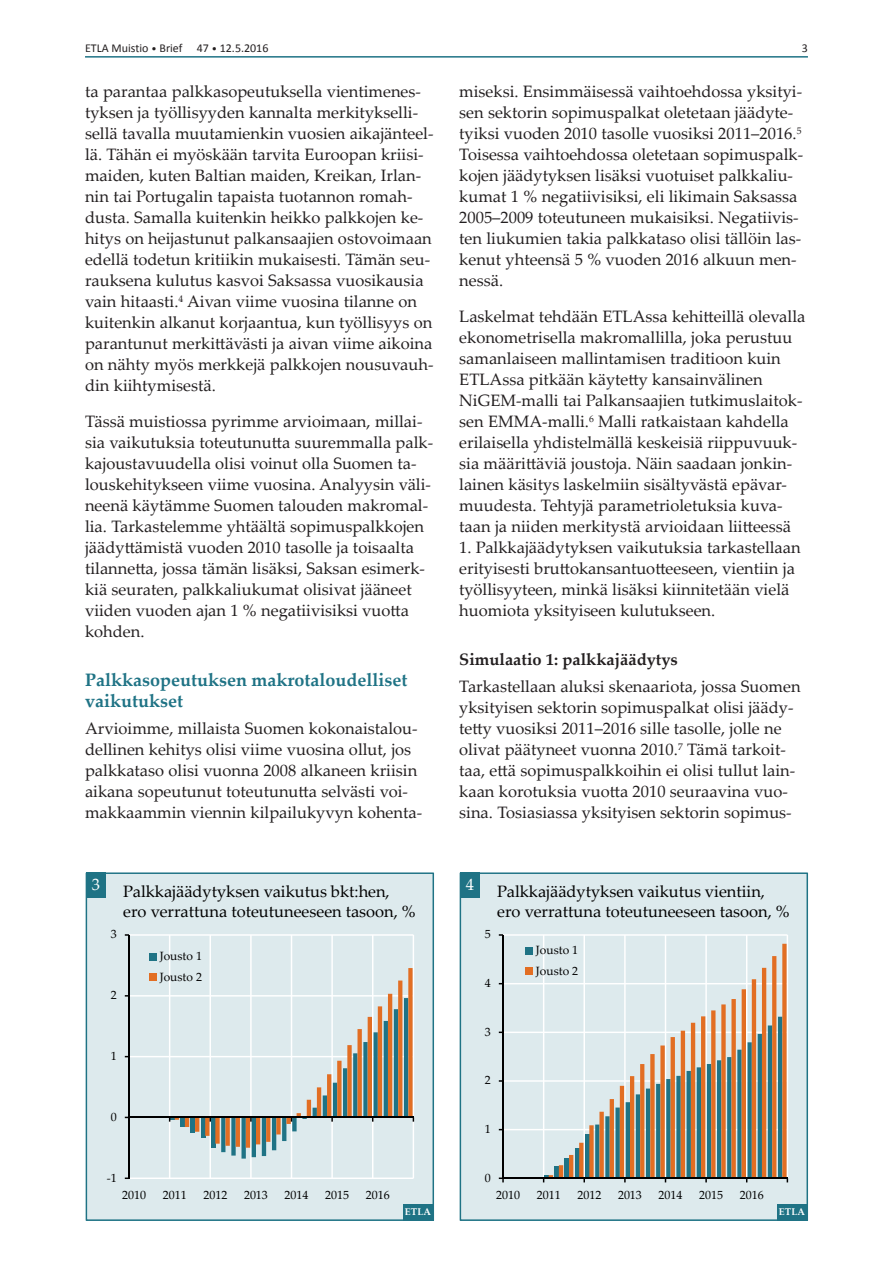
<style>
.page{position:relative;width:893px;height:1263px;background:#fff}
.page>*{position:absolute;margin:0;border:0;box-sizing:border-box;transform-origin:0 0}
.Väliotsikko_1{font:700 18px/21px "Palatino Linotype";color:#1f7385}
.Leipis{font:16.5px/21px "Palatino Linotype";color:#231f20}
.t1{font:16.5px/19.8px "Palatino Linotype";color:#000}
.Väliotsikko_2{font:700 16.5px "Palatino Linotype";color:#231f20}
.t2{font:16.5px "Palatino Linotype";color:#fff}
.t3{font:12px/20.4px "Palatino Linotype";color:#000}
.t4{font:12px "Calibri";color:#231f20}
.t5{font:700 9.75px "Palatino Linotype";color:#fff}
.s1{font-size:10.5px}
</style>
<div class="page">
<hr style="left:85px;top:56px;width:723px;height:2px;background:#1f7385">
<svg style="left:86px;top:872px;width:348px;height:349px;background:#d4dedf"></svg>
<div style="left:403px;top:1204px;width:30px;height:16px;background:#1f7385"></div>
<div style="left:86px;top:872px;width:20px;height:26px;background:#1f7385"></div>
<svg style="left:460px;top:872px;width:348px;height:349px;background:#cdd2ce"></svg>
<div style="left:777px;top:1204px;width:30px;height:16px;background:#1f7385"></div>
<div style="left:460px;top:872px;width:20px;height:26px;background:#1f7385"></div>
<p class="t4" style="left:85px;top:40px;width:185px">ETLA Muistio <span class="s1">•</span> Brief 47 <span class="s1">•</span> 12.5.2016</p>
<p class="t4" style="left:802px;top:40px;width:8px">3</p>
<p class="Leipis" style="left:85px;top:80px;width:350px">ta parantaa palkkasopeutuksella vientimenes&shy;tyksen ja työllisyyden kannalta merkitykselli&shy;sellä tavalla muutamienkin vuosien aikajänteel&shy;lä. Tähän ei myöskään tarvita Euroopan kriisi&shy;maiden, kuten Baltian maiden, Kreikan, Irlan&shy;nin tai Portugalin tapaista tuotannon romah&shy;dusta. Samalla kuitenkin heikko palkkojen ke&shy;hitys on heijastunut palkansaajien ostovoimaan edellä todetun kritiikin mukaisesti. Tämän seu&shy;rauksena kulutus kasvoi Saksassa vuosikausia vain hitaasti.<sup>4</sup> Aivan viime vuosina tilanne on kuitenkin alkanut korjaantua, kun työllisyys on parantunut merkittävästi ja aivan viime aikoina on nähty myös merkkejä palkkojen nousuvauh&shy;din kiihtymisestä.</p>
<p class="Leipis" style="left:85px;top:410px;width:350px">Tässä muistiossa pyrimme arvioimaan, millai&shy;sia vaikutuksia toteutunutta suuremmalla palk&shy;kajoustavuudella olisi voinut olla Suomen ta&shy;louskehitykseen viime vuosina. Analyysin väli&shy;neenä käytämme Suomen talouden makromal&shy;lia. Tarkastelemme yhtäältä sopimuspalkkojen jäädyttämistä vuoden 2010 tasolle ja toisaalta tilannetta, jossa tämän lisäksi, Saksan esimerk&shy;kiä seuraten, palkkaliukumat olisivat jääneet viiden vuoden ajan 1 % negatiivisiksi vuotta kohden.</p>
<p class="Väliotsikko_1" style="left:85px;top:669px;width:324px">Palkkasopeutuksen makrotaloudelliset vaikutukset</p>
<p class="Leipis" style="left:85px;top:717px;width:339px">Arvioimme, millaista Suomen kokonaistalou&shy;dellinen kehitys olisi viime vuosina ollut, jos palkkataso olisi vuonna 2008 alkaneen kriisin aikana sopeutunut toteutunutta selvästi voi&shy;makkaammin viennin kilpailukyvyn kohenta-</p>
<p class="Leipis" style="left:459px;top:80px;width:345px">miseksi. Ensimmäisessä vaihtoehdossa yksityi&shy;sen sektorin sopimuspalkat oletetaan jäädyte&shy;tyiksi vuoden 2010 tasolle vuosiksi 2011–2016.<sup>5<br></sup>Toisessa vaihtoehdossa oletetaan sopimuspalk&shy;kojen jäädytyksen lisäksi vuotuiset palkkaliu&shy;kumat 1 % negatiivisiksi, eli likimain Saksassa 2005–2009 toteutuneen mukaisiksi. Negatiivis&shy;ten liukumien takia palkkataso olisi tällöin las&shy;kenut yhteensä 5 % vuoden 2016 alkuun men&shy;nessä.</p>
<p class="Leipis" style="left:459px;top:305px;width:348px">Laskelmat tehdään ETLAssa kehitteillä olevalla ekonometrisella makromallilla, joka perustuu samanlaiseen mallintamisen traditioon kuin ETLAssa pitkään käytetty kansainvälinen NiGEM-malli tai Palkansaajien tutkimuslaitok&shy;sen EMMA-malli.<sup>6</sup> Malli ratkaistaan kahdella erilaisella yhdistelmällä keskeisiä riippuvuuk&shy;sia määrittäviä joustoja. Näin saadaan jonkin&shy;lainen käsitys laskelmiin sisältyvästä epävar&shy;muudesta. Tehtyjä parametrioletuksia kuva&shy;taan ja niiden merkitystä arvioidaan liitteessä</p>
<p class="Leipis" style="left:459px;top:536px;width:343px">1. Palkkajäädytyksen vaikutuksia tarkastellaan erityisesti bruttokansantuotteeseen, vientiin ja työllisyyteen, minkä lisäksi kiinnitetään vielä huomiota yksityiseen kulutukseen.</p>
<p class="Väliotsikko_2" style="left:459px;top:648px;width:220px">Simulaatio 1: palkkajäädytys</p>
<p class="Leipis" style="left:459px;top:675px;width:343px">Tarkastellaan aluksi skenaariota, jossa Suomen yksityisen sektorin sopimuspalkat olisi jäädy&shy;tetty vuosiksi 2011–2016 sille tasolle, jolle ne olivat päätyneet vuonna 2010.<sup>7</sup> Tämä tarkoit&shy;taa, että sopimuspalkkoihin ei olisi tullut lain&shy;kaan korotuksia vuotta 2010 seuraavina vuo&shy;sina. Tosiasiassa yksityisen sektorin sopimus-</p>
<p class="t2" style="left:92px;top:873px;width:10px">3</p>
<p class="t1" style="left:123px;top:881px;width:294px">Palkkajäädytyksen vaikutus bkt:hen, ero verrattuna toteutuneeseen tasoon, %</p>
<p class="t2" style="left:466px;top:873px;width:10px">4</p>
<p class="t1" style="left:497px;top:881px;width:294px">Palkkajäädytyksen vaikutus vientiin, ero verrattuna toteutuneeseen tasoon, %</p>
<p class="t3" style="left:111px;top:924px;width:7px">3</p>
<p class="t3" style="left:485px;top:924px;width:7px">5</p>
<p class="t3" style="left:160px;top:945px;width:44px">Jousto 1<br>Jousto 2</p>
<p class="t3" style="left:485px;top:972px;width:7px">4</p>
<p class="t3" style="left:536px;top:939px;width:44px">Jousto 1<br>Jousto 2</p>
<p class="t3" style="left:111px;top:984px;width:7px">2</p>
<p class="t3" style="left:485px;top:1021px;width:7px">3</p>
<p class="t3" style="left:111px;top:1045px;width:7px">1</p>
<p class="t3" style="left:485px;top:1070px;width:7px">2</p>
<p class="t3" style="left:111px;top:1106px;width:7px">0</p>
<p class="t3" style="left:485px;top:1118px;width:7px">1</p>
<p class="t3" style="left:107px;top:1167px;width:11px">-1</p>
<p class="t3" style="left:485px;top:1167px;width:7px">0</p>
<p class="t3" style="left:122px;top:1184px;width:25px">2010</p>
<p class="t3" style="left:163px;top:1184px;width:25px">2011</p>
<p class="t3" style="left:203px;top:1184px;width:25px">2012</p>
<p class="t3" style="left:244px;top:1184px;width:25px">2013</p>
<p class="t3" style="left:285px;top:1184px;width:25px">2014</p>
<p class="t3" style="left:325px;top:1184px;width:25px">2015</p>
<p class="t3" style="left:366px;top:1184px;width:25px">2016</p>
<p class="t3" style="left:496px;top:1184px;width:25px">2010</p>
<p class="t3" style="left:537px;top:1184px;width:25px">2011</p>
<p class="t3" style="left:577px;top:1184px;width:25px">2012</p>
<p class="t3" style="left:618px;top:1184px;width:25px">2013</p>
<p class="t3" style="left:659px;top:1184px;width:25px">2014</p>
<p class="t3" style="left:699px;top:1184px;width:25px">2015</p>
<p class="t3" style="left:740px;top:1184px;width:25px">2016</p>
<p class="t5" style="left:405px;top:1205px;width:27px">ETLA</p>
<p class="t5" style="left:779px;top:1205px;width:27px">ETLA</p>
</div>
